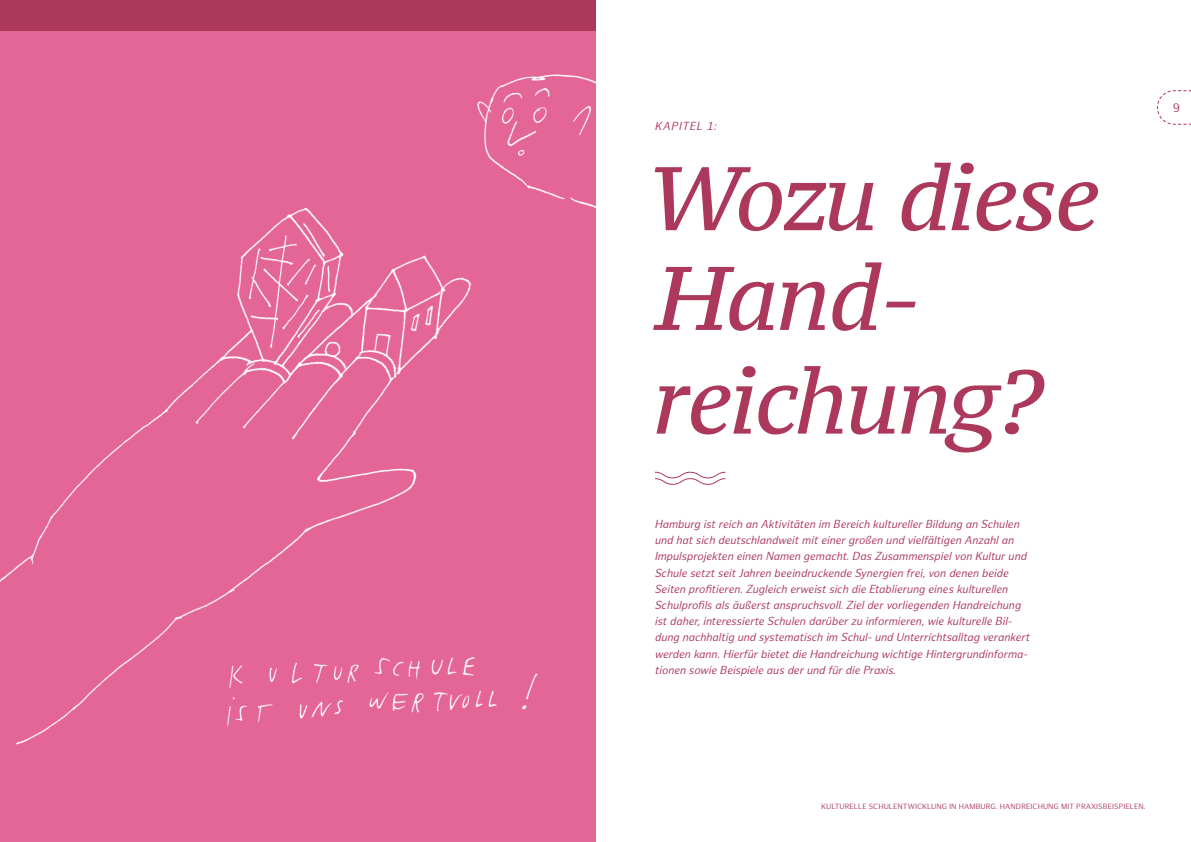
<style>
.page{position:relative;width:1191px;height:842px;background:#fff}
.page>*{position:absolute;margin:0;border:0;box-sizing:border-box;transform-origin:0 0}
.t1{font:italic 90px "PT Serif Caption";letter-spacing:-.03em;color:#ac395c}
.t2{font:12px "Hamburg Sans";color:#ac395c}
.t3{font:italic 11.4px/16.2px "Hamburg Sans";color:#ac395c}
.t4{font:italic 11.4px "Hamburg Sans";letter-spacing:.06em;color:#ac395c}
.t5{font:7.4px "Hamburg Sans";letter-spacing:.01em;color:#ac395c}
</style>
<div class="page">
<svg style="left:1157px;top:90px;width:34px;height:35px"></svg>
<svg style="left:655px;top:471px;width:71px;height:14px"></svg>
<div style="left:0;top:0;width:595px;height:842px;background:#ac395c"></div>
<div style="left:0;top:32px;width:596px;height:810px;background:#e46697"></div>
<p class="t4" style="left:655px;top:119px;width:63px">KAPITEL 1:</p>
<p class="t1" style="left:646px;top:141px;width:455px">Wozu diese</p>
<p class="t1" style="left:655px;top:241px;width:268px">Hand-</p>
<p class="t1" style="left:652px;top:344px;width:391px">reichung?</p>
<p class="t3" style="left:655px;top:516px;width:376px">Hamburg ist reich an Aktivitäten im Bereich kultureller Bildung an Schulen und hat sich deutschlandweit mit einer großen und vielfältigen Anzahl an Impulsprojekten einen Namen gemacht. Das Zusammenspiel von Kultur und Schule setzt seit Jahren beeindruckende Synergien frei, von denen beide Seiten profitieren. Zugleich erweist sich die Etablierung eines kulturellen Schulprofils als äußerst anspruchsvoll. Ziel der vorliegenden Handreichung ist daher, interessierte Schulen darüber zu informieren, wie kulturelle Bil&shy;dung nachhaltig und systematisch im Schul- und Unterrichtsalltag verankert werden kann. Hierfür bietet die Handreichung wichtige Hintergrundinforma&shy;tionen sowie Beispiele aus der und für die Praxis.</p>
<p class="t2" style="left:1173px;top:101px;width:9px">9</p>
<p class="t5" style="left:821px;top:802px;width:326px">KULTURELLE SCHULENTWICKLUNG IN HAMBURG. HANDREICHUNG MIT PRAXISBEISPIELEN.</p>
</div>
